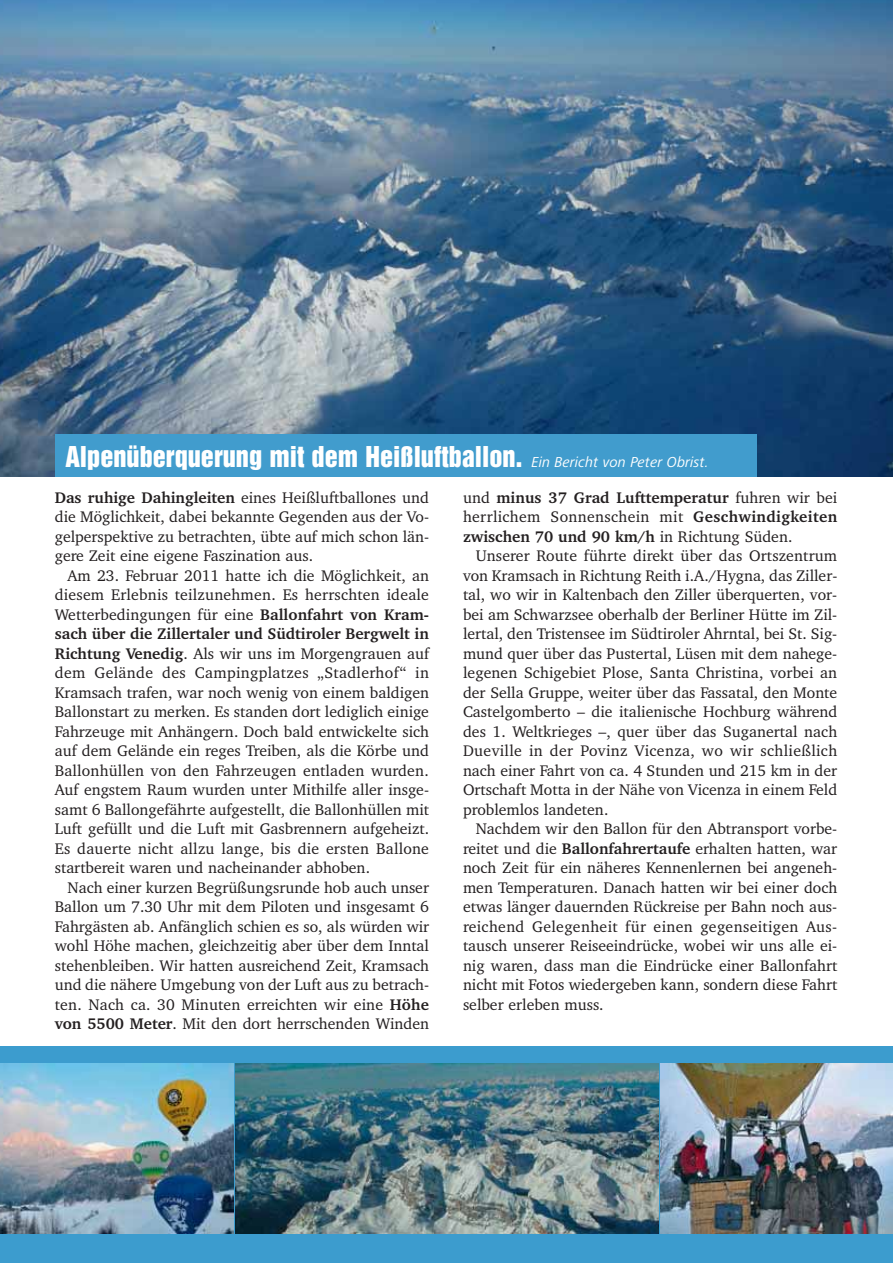
<style>
.page{position:relative;width:893px;height:1263px;background:#fff}
.page>*{position:absolute;margin:0;border:0;box-sizing:border-box;transform-origin:0 0}
.t1{font:26.25px "Helvetica Inserat";color:#fff}
.t2{font:15.75px/19.5px "Charter IT Cby BT";color:#231f20;text-align:justify}
.t3{font:700 15.75px/19.5px "Charter IT Cby BT";letter-spacing:.005em;color:#231f20;text-align:justify}
.s1{font-family:"Frutiger Next LT";font-style:italic;font-size:15px}
.s2{font-weight:700}
.s3{font-weight:400}
</style>
<div class="page">
<div style="left:0;top:1046px;width:892px;height:217px;background:#3c9cce"></div>
<img style="left:0;top:0;width:892px;height:476px">
<div style="left:55px;top:434px;width:701px;height:42px;background:#419ccd"></div>
<img style="left:0;top:1063px;width:233px;height:170px">
<img style="left:235px;top:1063px;width:424px;height:170px">
<img style="left:661px;top:1063px;width:231px;height:170px">
<h1 class="t1" style="left:65px;top:446px;width:645px">Alpenüberquerung mit dem Heißluftballon. <span class="s1">Ein Bericht von Peter Obrist.</span></h1>
<p class="t2" style="left:55px;top:489px;width:376px"><span class="s2">Das ruhige Dahingleiten</span> eines Heißluftballones und die Möglichkeit, dabei bekannte Gegenden aus der Vo&shy;gelperspektive zu betrachten, übte auf mich schon län&shy;gere Zeit eine eigene Faszination aus.</p>
<p class="t2" style="left:55px;top:567px;width:376px;text-indent:13px">Am 23. Februar 2011 hatte ich die Möglichkeit, an diesem Erlebnis teilzunehmen. Es herrschten ideale Wetterbedingungen für eine <span class="s2">Ballonfahrt von Kram&shy;sach über die Zillertaler und Südtiroler Bergwelt in Richtung Venedig</span>. Als wir uns im Morgengrauen auf dem Gelände des Campingplatzes „Stadlerhof“ in Kramsach trafen, war noch wenig von einem baldigen Ballonstart zu merken. Es standen dort lediglich einige Fahrzeuge mit Anhängern. Doch bald entwickelte sich auf dem Gelände ein reges Treiben, als die Körbe und Ballonhüllen von den Fahrzeugen entladen wurden.<br>Auf engstem Raum wurden unter Mithilfe aller insge&shy;samt 6 Ballongefährte aufgestellt, die Ballonhüllen mit Luft gefüllt und die Luft mit Gasbrennern aufgeheizt.<br>Es dauerte nicht allzu lange, bis die ersten Ballone startbereit waren und nacheinander abhoben.</p>
<p class="t2" style="left:55px;top:879px;width:376px;text-indent:13px">Nach einer kurzen Begrüßungsrunde hob auch unser Ballon um 7.30 Uhr mit dem Piloten und insgesamt 6<br>Fahrgästen ab. Anfänglich schien es so, als würden wir wohl Höhe machen, gleichzeitig aber über dem Inntal stehenbleiben. Wir hatten ausreichend Zeit, Kramsach und die nähere Umgebung von der Luft aus zu betrach&shy;ten. Nach ca. 30 Minuten erreichten wir eine <span class="s2">Höhe von 5500 Meter</span>. Mit den dort herrschenden Winden</p>
<p class="t3" style="left:463px;top:489px;width:376px"><span class="s3">und</span> minus 37 Grad Lufttemperatur <span class="s3">fuhren wir bei herrlichem Sonnenschein mit</span> Geschwindigkeiten zwischen 70 und 90 km/h <span class="s3">in Richtung Süden.</span></p>
<p class="t2" style="left:463px;top:547px;width:376px;text-indent:13px">Unserer Route führte direkt über das Ortszentrum von Kramsach in Richtung Reith i.A./Hygna, das Ziller&shy;tal, wo wir in Kaltenbach den Ziller überquerten, vor&shy;bei am Schwarzsee oberhalb der Berliner Hütte im Zil&shy;lertal, den Tristensee im Südtiroler Ahrntal, bei St. Sig&shy;mund quer über das Pustertal, Lüsen mit dem nahege&shy;legenen Schigebiet Plose, Santa Christina, vorbei an der Sella Gruppe, weiter über das Fassatal, den Monte Castelgomberto – die italienische Hochburg während des 1. Weltkrieges –, quer über das Suganertal nach Dueville in der Povinz Vicenza, wo wir schließlich nach einer Fahrt von ca. 4 Stunden und 215 km in der Ortschaft Motta in der Nähe von Vicenza in einem Feld problemlos landeten.</p>
<p class="t2" style="left:463px;top:820px;width:376px;text-indent:13px">Nachdem wir den Ballon für den Abtransport vorbe&shy;reitet und die <span class="s2">Ballonfahrertaufe</span> erhalten hatten, war noch Zeit für ein näheres Kennenlernen bei angeneh&shy;men Temperaturen. Danach hatten wir bei einer doch etwas länger dauernden Rückreise per Bahn noch aus&shy;reichend Gelegenheit für einen gegenseitigen Aus&shy;tausch unserer Reiseeindrücke, wobei wir uns alle ei&shy;nig waren, dass man die Eindrücke einer Ballonfahrt nicht mit Fotos wiedergeben kann, sondern diese Fahrt selber erleben muss.</p>
</div>
